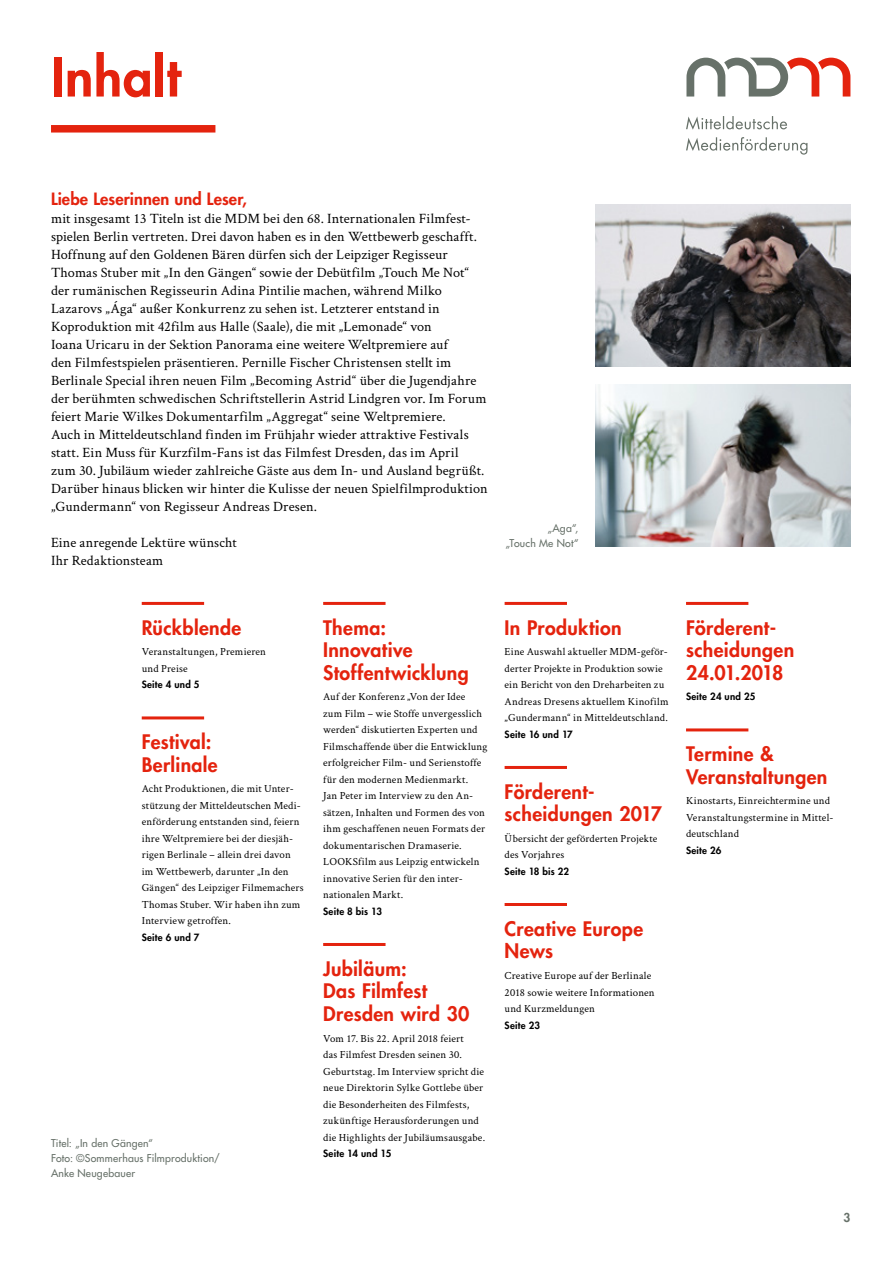
<style>
.page{position:relative;width:893px;height:1263px;background:#fff}
.page>*{position:absolute;margin:0;border:0;box-sizing:border-box;transform-origin:0 0}
.t1{font:800 52.5px "Futura Std";letter-spacing:.01em;color:#e4230e}
.t2{font:800 19.5px/22.5px "Futura Std";letter-spacing:.02em;color:#e4230e}
.t3{font:800 16.5px "Futura Std";letter-spacing:.005em;color:#e4230e}
.t4{font:14.25px/18px "Crimson Text";letter-spacing:.01em;color:#000}
.t5{font:800 12px "Futura Std";color:#677169}
.t6{font:10.8px/16.5px "Crimson Text";letter-spacing:.015em;color:#000}
.t7{font:500 10.5px/15px "Futura Std";letter-spacing:.02em;color:#677169}
.t8{font:800 9.75px "Futura Std";letter-spacing:.02em;color:#000}
</style>
<div class="page">
<div style="left:51px;top:125px;width:164px;height:8px;background:#e4230e"></div>
<svg style="left:686px;top:58px;width:164px;height:39px"></svg>
<svg style="left:686px;top:137px;width:121px;height:18px"></svg>
<svg style="left:686px;top:116px;width:101px;height:14px"></svg>
<hr style="left:142px;top:602px;width:62px;height:3px;background:#e4230e">
<hr style="left:142px;top:716px;width:62px;height:3px;background:#e4230e">
<hr style="left:323px;top:602px;width:63px;height:3px;background:#e4230e">
<hr style="left:323px;top:943px;width:63px;height:3px;background:#e4230e">
<hr style="left:505px;top:602px;width:62px;height:3px;background:#e4230e">
<hr style="left:505px;top:766px;width:62px;height:3px;background:#e4230e">
<hr style="left:505px;top:903px;width:62px;height:3px;background:#e4230e">
<hr style="left:686px;top:602px;width:62px;height:3px;background:#e4230e">
<hr style="left:686px;top:728px;width:62px;height:3px;background:#e4230e">
<img style="left:595px;top:205px;width:255px;height:162px">
<img style="left:595px;top:385px;width:255px;height:162px">
<h1 class="t1" style="left:51px;top:44px;width:131px">Inhalt</h1>
<h3 class="t3" style="left:51px;top:188px;width:197px">Liebe Leserinnen und Leser,</h3>
<p class="t4" style="left:51px;top:208px;width:438px">mit insgesamt 13 Titeln ist die MDM bei den 68. Internationalen Filmfest&shy;spielen Berlin vertreten. Drei davon haben es in den Wettbewerb geschafft.<br>Hoffnung auf den Goldenen Bären dürfen sich der Leipziger Regisseur Thomas Stuber mit „In den Gängen“ sowie der Debütfilm „Touch Me Not“ der rumänischen Regisseurin Adina Pintilie machen, während Milko Lazarovs „Ága“ außer Konkurrenz zu sehen ist. Letzterer entstand in Koproduktion mit 42film aus Halle (Saale), die mit „Lemonade“ von<br>Ioana Uricaru in der Sektion Panorama eine weitere Weltpremiere auf<br>den Filmfestspielen präsentieren. Pernille Fischer Christensen stellt im Berlinale Special ihren neuen Film „Becoming Astrid“ über die Jugendjahre der berühmten schwedischen Schriftstellerin Astrid Lindgren vor. Im Forum feiert Marie Wilkes Dokumentarfilm „Aggregat“ seine Weltpremiere.<br>Auch in Mitteldeutschland finden im Frühjahr wieder attraktive Festivals statt. Ein Muss für Kurzfilm-Fans ist das Filmfest Dresden, das im April<br>zum 30. Jubiläum wieder zahlreiche Gäste aus dem In- und Ausland begrüßt.<br>Darüber hinaus blicken wir hinter die Kulisse der neuen Spielfilmproduktion „Gundermann“ von Regisseur Andreas Dresen.</p>
<h3 class="t4" style="left:51px;top:532px;width:187px">Eine anregende Lektüre wünscht<br>Ihr Redaktionsteam</h3>
<p class="t7" style="left:505px;top:520px;width:74px;text-align:right">„Aga“,<br>„Touch Me Not“</p>
<h2 class="t2" style="left:142px;top:616px;width:101px">Rückblende</h2>
<p class="t6" style="left:142px;top:643px;width:126px">Veranstaltungen, Premieren und Preise</p>
<p class="t8" style="left:142px;top:679px;width:59px">Seite 4 und 5</p>
<h2 class="t2" style="left:142px;top:731px;width:78px">Festival:<br>Berlinale</h2>
<p class="t6" style="left:142px;top:780px;width:163px">Acht Produktionen, die mit Unter&shy;stützung der Mitteldeutschen Medi&shy;enförderung entstanden sind, feiern ihre Weltpremiere bei der diesjäh&shy;rigen Berlinale – allein drei davon im Wettbewerb, darunter „In den Gängen“ des Leipziger Filmemachers Thomas Stuber. Wir haben ihn zum Interview getroffen.</p>
<p class="t8" style="left:142px;top:931px;width:59px">Seite 6 und 7</p>
<p class="t7" style="left:51px;top:1135px;width:171px">Titel: „In den Gängen“<br>Foto: ©Sommerhaus Filmproduktion/<br>Anke Neugebauer</p>
<h2 class="t2" style="left:323px;top:616px;width:147px">Thema:<br>Innovative<br>Stoffentwicklung</h2>
<p class="t6" style="left:323px;top:688px;width:166px">Auf der Konferenz „Von der Idee<br>zum Film – wie Stoffe unvergesslich werden“ diskutierten Experten und Filmschaffende über die Entwicklung erfolgreicher Film- und Serienstoffe für den modernen Medienmarkt.<br>Jan Peter im Interview zu den An&shy;sätzen, Inhalten und Formen des von ihm geschaffenen neuen Formats der dokumentarischen Dramaserie.<br>LOOKSfilm aus Leipzig entwickeln innovative Serien für den inter&shy;nationalen Markt.</p>
<p class="t8" style="left:323px;top:905px;width:60px">Seite 8 bis 13</p>
<h2 class="t2" style="left:323px;top:957px;width:148px">Jubiläum:<br>Das Filmfest<br>Dresden wird 30</h2>
<p class="t6" style="left:323px;top:1029px;width:164px">Vom 17. Bis 22. April 2018 feiert<br>das Filmfest Dresden seinen 30.<br>Geburtstag. Im Interview spricht die neue Direktorin Sylke Gottlebe über die Besonderheiten des Filmfests, zukünftige Herausforderungen und die Highlights der Jubiläumsausgabe.</p>
<p class="t8" style="left:323px;top:1147px;width:70px">Seite 14 und 15</p>
<h2 class="t2" style="left:505px;top:616px;width:118px">In Produktion</h2>
<p class="t6" style="left:505px;top:643px;width:166px">Eine Auswahl aktueller MDM-geför&shy;derter Projekte in Produktion sowie ein Bericht von den Dreharbeiten zu Andreas Dresens aktuellem Kinofilm „Gundermann“ in Mitteldeutschland.</p>
<p class="t8" style="left:505px;top:728px;width:70px">Seite 16 und 17</p>
<h2 class="t2" style="left:505px;top:780px;width:159px">Förderent&shy;scheidungen 2017</h2>
<p class="t6" style="left:505px;top:830px;width:154px">Übersicht der geförderten Projekte des Vorjahres</p>
<p class="t8" style="left:505px;top:865px;width:66px">Seite 18 bis 22</p>
<h2 class="t2" style="left:686px;top:616px;width:110px">Förderent&shy;scheidungen<br>24.01.2018</h2>
<p class="t8" style="left:686px;top:691px;width:71px">Seite 24 und 25</p>
<h2 class="t2" style="left:686px;top:743px;width:143px">Termine &amp;<br>Veranstaltungen</h2>
<p class="t6" style="left:686px;top:792px;width:149px">Kinostarts, Einreichtermine und<br>Veranstaltungstermine in Mittel&shy;deutschland</p>
<p class="t8" style="left:686px;top:844px;width:37px">Seite 26</p>
<h2 class="t2" style="left:505px;top:917px;width:140px">Creative Europe<br>News</h2>
<p class="t6" style="left:505px;top:967px;width:152px">Creative Europe auf der Berlinale<br>2018 sowie weitere Informationen und Kurzmeldungen</p>
<p class="t8" style="left:505px;top:1019px;width:37px">Seite 23</p>
<p class="t5" style="left:843px;top:1210px;width:8px">3</p>
</div>
